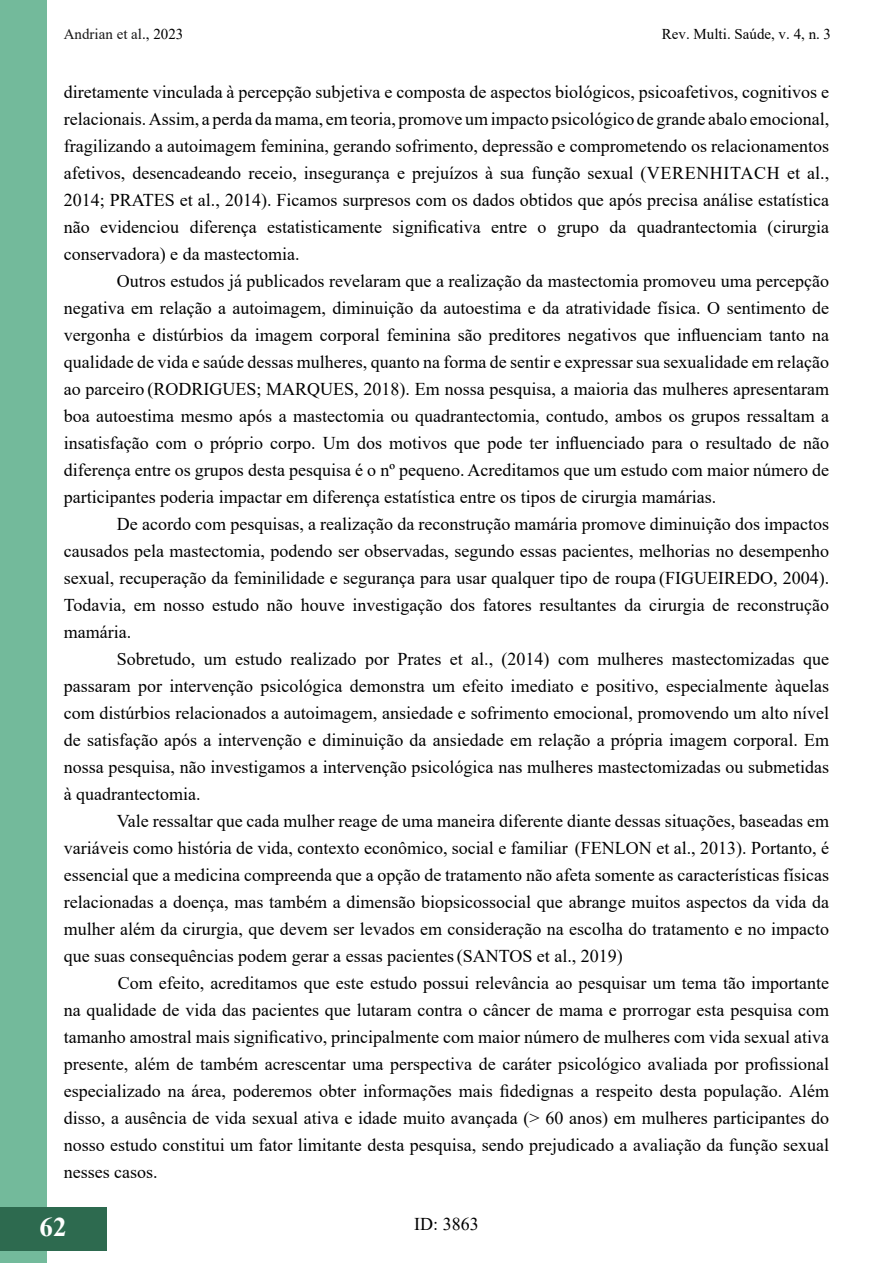
<style>
.page{position:relative;width:893px;height:1263px;background:#fff}
.page>*{position:absolute;margin:0;border:0;box-sizing:border-box;transform-origin:0 0}
.t1{font:700 27px "Times New Roman";color:#fff}
.t2{font:18px/27px "Times New Roman";color:#000;text-align:justify}
.t3{font:15px "Times New Roman";color:#000}
.t4{font:15px "Times New Roman";color:#181717}
.s1{color:#000}
.s2{font-style:inherit}
</style>
<div class="page">
<div style="left:0;top:1px;width:47px;height:1262px;background:#73ba9b"></div>
<div style="left:0;top:1207px;width:106px;height:43px;background:#2d6a4f"></div>
<p class="t4" style="left:64px;top:24px;width:121px">Andrian et al<span class="s1">.,</span> <span class="s1">2023</span></p>
<p class="t3" style="left:662px;top:24px;width:171px">Rev. Multi. Saúde, v. 4, n. <span class="s2">3</span></p>
<p class="t2" style="left:64px;top:77px;width:767px">diretamente vinculada à percepção subjetiva e composta de aspectos biológicos, psicoafetivos, cognitivos e relacionais. Assim, a perda da mama, em teoria, promove um impacto psicológico de grande abalo emocional, fragilizando a autoimagem feminina, gerando sofrimento, depressão e comprometendo os relacionamentos afetivos, desencadeando receio, insegurança e prejuízos à sua função sexual (VERENHITACH et al., 2014; PRATES et al., 2014). Ficamos surpresos com os dados obtidos que após precisa análise estatística não evidenciou diferença estatisticamente significativa entre o grupo da quadrantectomia (cirurgia conservadora) e da mastectomia.</p>
<p class="t2" style="left:64px;top:266px;width:767px;text-indent:53px">Outros estudos já publicados revelaram que a realização da mastectomia promoveu uma percepção negativa em relação a autoimagem, diminuição da autoestima e da atratividade física. O sentimento de vergonha e distúrbios da imagem corporal feminina são preditores negativos que influenciam tanto na qualidade de vida e saúde dessas mulheres, quanto na forma de sentir e expressar sua sexualidade em relação ao parceiro (RODRIGUES; MARQUES, 2018). Em nossa pesquisa, a maioria das mulheres apresentaram boa autoestima mesmo após a mastectomia ou quadrantectomia, contudo, ambos os grupos ressaltam a insatisfação com o próprio corpo. Um dos motivos que pode ter influenciado para o resultado de não diferença entre os grupos desta pesquisa é o nº pequeno. Acreditamos que um estudo com maior número de participantes poderia impactar em diferença estatística entre os tipos de cirurgia mamárias.</p>
<p class="t2" style="left:64px;top:509px;width:767px;text-indent:53px">De acordo com pesquisas, a realização da reconstrução mamária promove diminuição dos impactos causados pela mastectomia, podendo ser observadas, segundo essas pacientes, melhorias no desempenho sexual, recuperação da feminilidade e segurança para usar qualquer tipo de roupa (FIGUEIREDO, 2004).<br>Todavia, em nosso estudo não houve investigação dos fatores resultantes da cirurgia de reconstrução mamária.</p>
<p class="t2" style="left:64px;top:644px;width:767px;text-indent:53px">Sobretudo, um estudo realizado por Prates et al., (2014) com mulheres mastectomizadas que passaram por intervenção psicológica demonstra um efeito imediato e positivo, especialmente àquelas com distúrbios relacionados a autoimagem, ansiedade e sofrimento emocional, promovendo um alto nível de satisfação após a intervenção e diminuição da ansiedade em relação a própria imagem corporal. Em nossa pesquisa, não investigamos a intervenção psicológica nas mulheres mastectomizadas ou submetidas à quadrantectomia.</p>
<p class="t2" style="left:64px;top:806px;width:767px;text-indent:53px">Vale ressaltar que cada mulher reage de uma maneira diferente diante dessas situações, baseadas em variáveis como história de vida, contexto econômico, social e familiar (FENLON et al., 2013). Portanto, é essencial que a medicina compreenda que a opção de tratamento não afeta somente as características físicas relacionadas a doença, mas também a dimensão biopsicossocial que abrange muitos aspectos da vida da mulher além da cirurgia, que devem ser levados em consideração na escolha do tratamento e no impacto que suas consequências podem gerar a essas pacientes(SANTOS et al., 2019)</p>
<p class="t2" style="left:64px;top:968px;width:767px;text-indent:54px">Com efeito, acreditamos que este estudo possui relevância ao pesquisar um tema tão importante na qualidade de vida das pacientes que lutaram contra o câncer de mama e prorrogar esta pesquisa com tamanho amostral mais significativo, principalmente com maior número de mulheres com vida sexual ativa presente, além de também acrescentar uma perspectiva de caráter psicológico avaliada por profissional especializado na área, poderemos obter informações mais fidedignas a respeito desta população. Além disso, a ausência de vida sexual ativa e idade muito avançada (&gt; 60 anos) em mulheres participantes do nosso estudo constitui um fator limitante desta pesquisa, sendo prejudicado a avaliação da função sexual nesses casos.</p>
<h1 class="t1" style="left:40px;top:1207px;width:28px">62</h1>
<p class="t2" style="left:414px;top:1210px;width:66px">ID: 3863</p>
</div>
